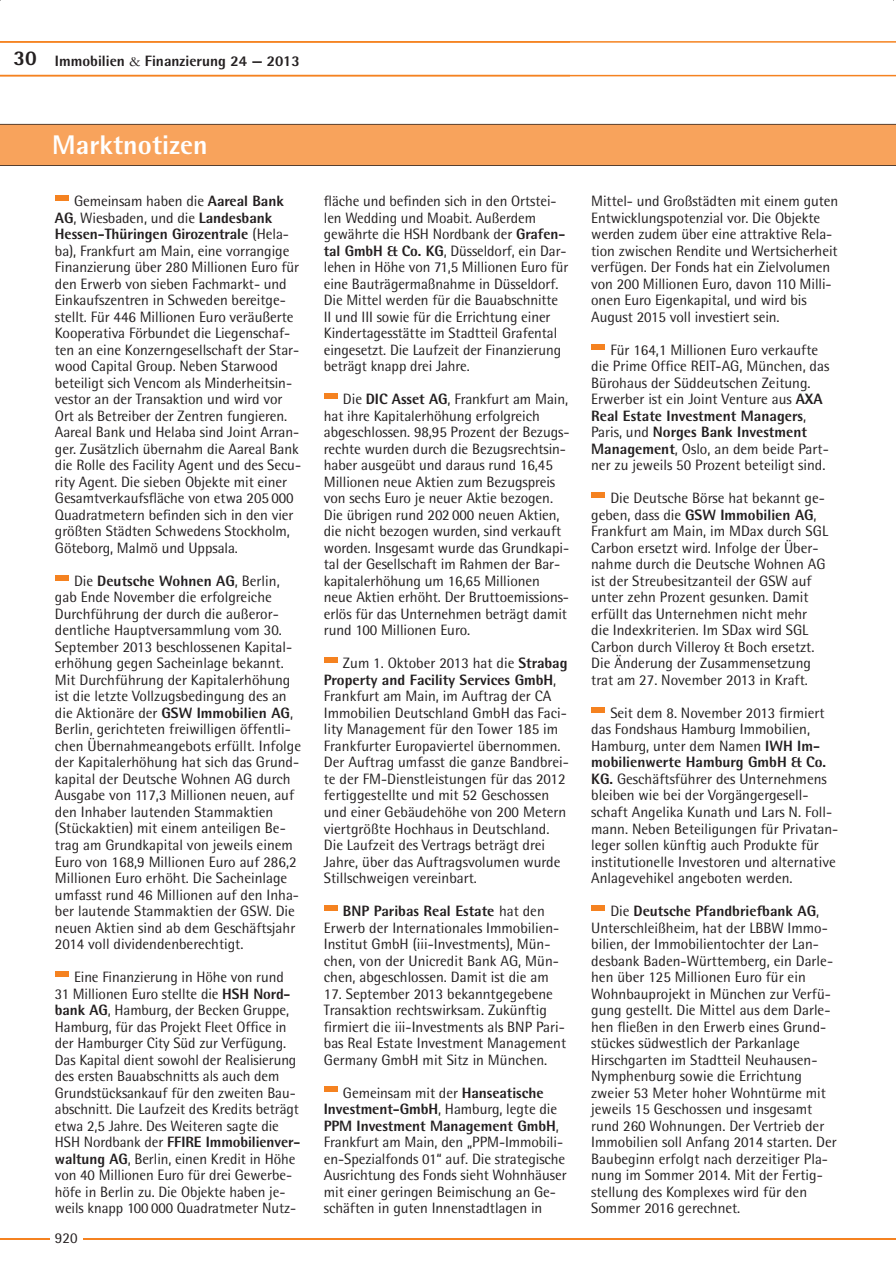
<style>
.page{position:relative;width:896px;height:1275px;background:#fff}
.page>*{position:absolute;margin:0;border:0;box-sizing:border-box;transform-origin:0 0}
.t1{font:800 27px "Rotis Semi Sans";letter-spacing:.005em;color:#fff}
.t2{font:15px/16.5px "Rotis Semi Sans";color:#231f20}
.t3{font:800 15px "Rotis Semi Sans";color:#231f20}
.s1{font-size:21px}
.s2{font-family:"Garamond";font-weight:400}
.s3{font-weight:800}
</style>
<div class="page">
<hr style="left:0;top:1238px;width:896px;height:1px;background:#f58220">
<div style="left:50px;top:1223px;width:33px;height:31px;background:#fff"></div>
<div style="left:55px;top:196px;width:14px;height:5px;background:#f58220"></div>
<div style="left:55px;top:575px;width:14px;height:5px;background:#f58220"></div>
<div style="left:55px;top:971px;width:14px;height:5px;background:#f58220"></div>
<div style="left:324px;top:394px;width:14px;height:5px;background:#f58220"></div>
<div style="left:324px;top:658px;width:14px;height:5px;background:#f58220"></div>
<div style="left:324px;top:905px;width:14px;height:5px;background:#f58220"></div>
<div style="left:324px;top:1087px;width:14px;height:5px;background:#f58220"></div>
<div style="left:0;top:124px;width:896px;height:41px;background:#f8a35c"></div>
<hr style="left:0;top:124px;width:896px;height:1px;background:#231f20">
<hr style="left:0;top:165px;width:896px;height:1px;background:#231f20">
<svg style="left:0;top:41px;width:896px;height:35px"></svg>
<div style="left:591px;top:344px;width:13px;height:5px;background:#f58220"></div>
<div style="left:591px;top:493px;width:13px;height:5px;background:#f58220"></div>
<div style="left:591px;top:707px;width:13px;height:5px;background:#f58220"></div>
<div style="left:591px;top:905px;width:13px;height:5px;background:#f58220"></div>
<p class="t3" style="left:13px;top:51px;width:288px"><span class="s1">30</span> Immobilien <span class="s2">&amp;</span> Finanzierung 24 — 2013</p>
<h1 class="t1" style="left:52px;top:127px;width:157px">Marktnotizen</h1>
<p class="t2" style="left:55px;top:193px;width:248px;text-indent:19px">Gemeinsam haben die <span class="s3">Aareal Bank AG</span>, Wiesbaden, und die <span class="s3">Landesbank Hessen-Thüringen Girozentrale</span> (Hela&shy;ba), Frankfurt am Main, eine vorrangige Finanzierung über 280 Millionen Euro für den Erwerb von sieben Fachmarkt- und Einkaufszentren in Schweden bereitge&shy;stellt. Für 446 Millionen Euro veräußerte Kooperativa Förbundet die Liegenschaf&shy;ten an eine Konzerngesellschaft der Star&shy;wood Capital Group. Neben Starwood beteiligt sich Vencom als Minderheitsin&shy;vestor an der Transaktion und wird vor Ort als Betreiber der Zentren fungieren.<br>Aareal Bank und Helaba sind Joint Arran&shy;ger. Zusätzlich übernahm die Aareal Bank die Rolle des Facility Agent und des Secu&shy;rity Agent. Die sieben Objekte mit einer Gesamtverkaufsfläche von etwa 205 000<br>Quadratmetern befinden sich in den vier größten Städten Schwedens Stockholm, Göteborg, Malmö und Uppsala.</p>
<p class="t2" style="left:55px;top:572px;width:248px;text-indent:19px">Die <span class="s3">Deutsche Wohnen AG</span>, Berlin, gab Ende November die erfolgreiche Durchführung der durch die außeror&shy;dentliche Hauptversammlung vom 30.<br>September 2013 beschlossenen Kapital&shy;erhöhung gegen Sacheinlage bekannt.<br>Mit Durchführung der Kapitalerhöhung ist die letzte Vollzugsbedingung des an die Aktionäre der <span class="s3">GSW Immobilien AG</span>, Berlin, gerichteten freiwilligen öffentli&shy;chen Übernahmeangebots erfüllt. Infolge der Kapitalerhöhung hat sich das Grund&shy;kapital der Deutsche Wohnen AG durch Ausgabe von 117,3 Millionen neuen, auf den Inhaber lautenden Stammaktien (Stückaktien) mit einem anteiligen Be&shy;trag am Grundkapital von jeweils einem Euro von 168,9 Millionen Euro auf 286,2<br>Millionen Euro erhöht. Die Sacheinlage umfasst rund 46 Millionen auf den Inha&shy;ber lautende Stammaktien der GSW. Die neuen Aktien sind ab dem Geschäftsjahr 2014 voll dividendenberechtigt.</p>
<p class="t2" style="left:55px;top:968px;width:247px;text-indent:19px">Eine Finanzierung in Höhe von rund 31 Millionen Euro stellte die <span class="s3">HSH Nord&shy;bank AG</span>, Hamburg, der Becken Gruppe, Hamburg, für das Projekt Fleet Office in der Hamburger City Süd zur Verfügung.<br>Das Kapital dient sowohl der Realisierung des ersten Bauabschnitts als auch dem Grundstücksankauf für den zweiten Bau&shy;abschnitt. Die Laufzeit des Kredits beträgt etwa 2,5 Jahre. Des Weiteren sagte die HSH Nordbank der <span class="s3">FFIRE Immobilienver&shy;waltung AG</span>, Berlin, einen Kredit in Höhe von 40 Millionen Euro für drei Gewerbe&shy;höfe in Berlin zu. Die Objekte haben je&shy;weils knapp 100 000 Quadratmeter Nutz-</p>
<p class="t2" style="left:55px;top:1229px;width:24px">920</p>
<p class="t2" style="left:324px;top:193px;width:246px">fläche und befinden sich in den Ortstei&shy;len Wedding und Moabit. Außerdem gewährte die HSH Nordbank der <span class="s3">Grafen&shy;tal GmbH &amp; Co. KG</span>, Düsseldorf, ein Dar&shy;lehen in Höhe von 71,5 Millionen Euro für eine Bauträgermaßnahme in Düsseldorf.<br>Die Mittel werden für die Bauabschnitte II und III sowie für die Errichtung einer Kindertagesstätte im Stadtteil Grafental eingesetzt. Die Laufzeit der Finanzierung beträgt knapp drei Jahre.</p>
<p class="t2" style="left:324px;top:391px;width:247px;text-indent:19px">Die <span class="s3">DIC Asset AG</span>, Frankfurt am Main, hat ihre Kapitalerhöhung erfolgreich abgeschlossen. 98,95 Prozent der Bezugs&shy;rechte wurden durch die Bezugsrechtsin&shy;haber ausgeübt und daraus rund 16,45<br>Millionen neue Aktien zum Bezugspreis von sechs Euro je neuer Aktie bezogen.<br>Die übrigen rund 202 000 neuen Aktien, die nicht bezogen wurden, sind verkauft worden. Insgesamt wurde das Grundkapi&shy;tal der Gesellschaft im Rahmen der Bar&shy;kapitalerhöhung um 16,65 Millionen neue Aktien erhöht. Der Bruttoemissions&shy;erlös für das Unternehmen beträgt damit rund 100 Millionen Euro.</p>
<p class="t2" style="left:324px;top:655px;width:246px;text-indent:19px">Zum 1. Oktober 2013 hat die <span class="s3">Strabag Property and Facility Services GmbH</span>, Frankfurt am Main, im Auftrag der CA Immobilien Deutschland GmbH das Faci&shy;lity Management für den Tower 185 im Frankfurter Europaviertel übernommen.<br>Der Auftrag umfasst die ganze Bandbrei&shy;te der FM-Dienstleistungen für das 2012 fertiggestellte und mit 52 Geschossen und einer Gebäudehöhe von 200 Metern viertgrößte Hochhaus in Deutschland.<br>Die Laufzeit des Vertrags beträgt drei Jahre, über das Auftragsvolumen wurde Stillschweigen vereinbart.</p>
<p class="t2" style="left:324px;top:902px;width:237px;text-indent:19px"><span class="s3">BNP Paribas Real Estate</span> hat den Erwerb der Internationales Immobilien-Institut GmbH (iii-Investments), Mün&shy;chen, von der Unicredit Bank AG, Mün&shy;chen, abgeschlossen. Damit ist die am</p>
<p class="t2" style="left:324px;top:985px;width:244px">17. September 2013 bekanntgegebene Transaktion rechtswirksam. Zukünftig firmiert die iii-Investments als BNP Pari&shy;bas Real Estate Investment Management Germany GmbH mit Sitz in München.</p>
<p class="t2" style="left:324px;top:1084px;width:244px;text-indent:19px">Gemeinsam mit der <span class="s3">Hanseatische Investment-GmbH</span>, Hamburg, legte die <span class="s3">PPM Investment Management GmbH</span>, Frankfurt am Main, den „PPM-Immobili&shy;en-Spezialfonds 01“ auf. Die strategische Ausrichtung des Fonds sieht Wohnhäuser mit einer geringen Beimischung an Ge&shy;schäften in guten Innenstadtlagen in</p>
<p class="t2" style="left:591px;top:193px;width:249px">Mittel- und Großstädten mit einem guten Entwicklungspotenzial vor. Die Objekte werden zudem über eine attraktive Rela&shy;tion zwischen Rendite und Wertsicherheit verfügen. Der Fonds hat ein Zielvolumen von 200 Millionen Euro, davon 110 Milli&shy;onen Euro Eigenkapital, und wird bis August 2015 voll investiert sein.</p>
<p class="t2" style="left:591px;top:341px;width:240px;text-indent:19px">Für 164,1 Millionen Euro verkaufte die Prime Office REIT-AG, München, das Bürohaus der Süddeutschen Zeitung.<br>Erwerber ist ein Joint Venture aus <span class="s3">AXA Real Estate Investment Managers</span>, Paris, und <span class="s3">Norges Bank Investment Management</span>, Oslo, an dem beide Part&shy;ner zu jeweils 50 Prozent beteiligt sind.</p>
<p class="t2" style="left:591px;top:490px;width:238px;text-indent:19px">Die Deutsche Börse hat bekannt ge&shy;geben, dass die <span class="s3">GSW Immobilien AG</span>, Frankfurt am Main, im MDax durch SGL Carbon ersetzt wird. Infolge der Über&shy;nahme durch die Deutsche Wohnen AG ist der Streubesitzanteil der GSW auf unter zehn Prozent gesunken. Damit erfüllt das Unternehmen nicht mehr die Indexkriterien. Im SDax wird SGL Carbon durch Villeroy &amp; Boch ersetzt.<br>Die Änderung der Zusammensetzung trat am 27. November 2013 in Kraft.</p>
<p class="t2" style="left:591px;top:704px;width:249px;text-indent:19px">Seit dem 8. November 2013 firmiert das Fondshaus Hamburg Immobilien, Hamburg, unter dem Namen <span class="s3">IWH Im&shy;mobilienwerte Hamburg GmbH &amp; Co.<br>KG.</span> Geschäftsführer des Unternehmens bleiben wie bei der Vorgängergesell&shy;schaft Angelika Kunath und Lars N. Foll&shy;mann. Neben Beteiligungen für Privatan&shy;leger sollen künftig auch Produkte für institutionelle Investoren und alternative Anlagevehikel angeboten werden.</p>
<p class="t2" style="left:591px;top:902px;width:247px;text-indent:19px">Die <span class="s3">Deutsche Pfandbriefbank AG</span>, Unterschleißheim, hat der LBBW Immo&shy;bilien, der Immobilientochter der Lan&shy;desbank Baden-Württemberg, ein Darle&shy;hen über 125 Millionen Euro für ein Wohnbauprojekt in München zur Verfü&shy;gung gestellt. Die Mittel aus dem Darle&shy;hen fließen in den Erwerb eines Grund&shy;stückes südwestlich der Parkanlage Hirschgarten im Stadtteil Neuhausen-Nymphenburg sowie die Errichtung zweier 53 Meter hoher Wohntürme mit jeweils 15 Geschossen und insgesamt rund 260 Wohnungen. Der Vertrieb der Immobilien soll Anfang 2014 starten. Der Baubeginn erfolgt nach derzeitiger Pla&shy;nung im Sommer 2014. Mit der Fertig&shy;stellung des Komplexes wird für den Sommer 2016 gerechnet.</p>
</div>
